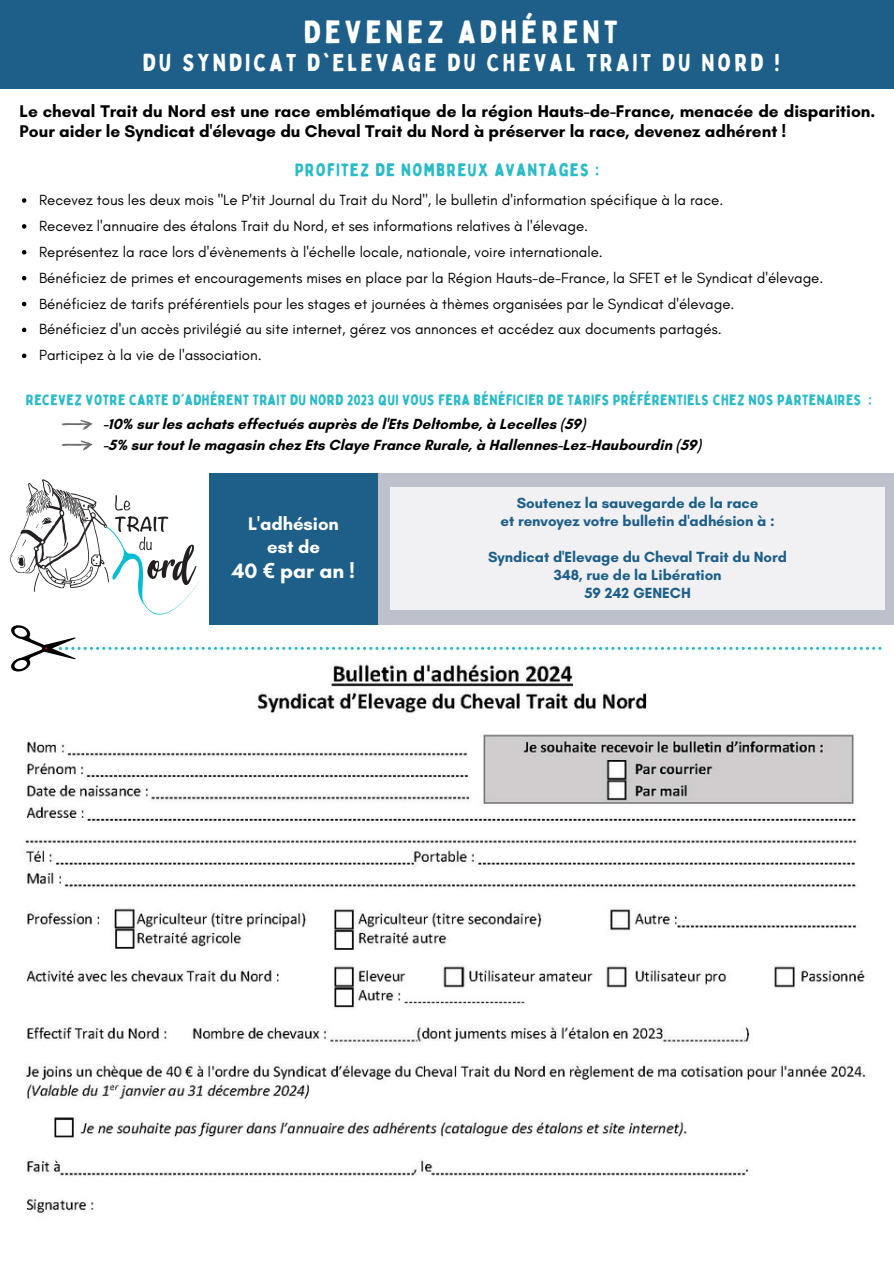
<style>
.page{position:relative;width:894px;height:1264px;background:#fff}
.page>*{position:absolute;margin:0;border:0;box-sizing:border-box;transform-origin:0 0}
.t1{font:31.5px "Bobby Jones";letter-spacing:.13em;color:#fff}
.t2{font:24px "Bobby Jones";letter-spacing:.13em;color:#fff}
.t3{font:700 21.15px "Glacial Indifference";color:#fff}
.t4{font:700 18.45px "Glacial Indifference";color:#fff}
.t5{font:18px "Bobby Jones Soft";letter-spacing:.06em;color:#2bbbc8}
.t6{font:700 17.25px/20.2px "Glacial Indifference";color:#000}
.t7{font:15px "Glacial Indifference";color:#000}
.t8{font:700 15px "Glacial Indifference";color:#000}
.t9{font:700 15px "Glacial Indifference";color:#1d5f89}
.t10{font:15px "Bobby Jones Soft";letter-spacing:.02em;color:#2bbbc8}
.s1{font-family:"Noto Sans"}
</style>
<div class="page">
<div style="left:0;top:0;width:893px;height:89px;background:#1d5f89"></div>
<img style="left:25px;top:672px;width:842px;height:541px">
<svg style="left:11px;top:624px;width:883px;height:48px"></svg>
<svg style="left:61px;top:420px;width:31px;height:10px"></svg>
<svg style="left:61px;top:440px;width:31px;height:10px"></svg>
<div style="left:378px;top:473px;width:515px;height:151px;background:#bec1cb"></div>
<div style="left:209px;top:473px;width:169px;height:151px;background:#1d5f89"></div>
<div style="left:390px;top:487px;width:494px;height:123px;background:#f1f1f3"></div>
<img style="left:10px;top:480px;width:189px;height:135px">
<svg style="left:22px;top:198px;width:4px;height:5px"></svg>
<svg style="left:22px;top:224px;width:4px;height:5px"></svg>
<svg style="left:22px;top:250px;width:4px;height:4px"></svg>
<svg style="left:22px;top:276px;width:4px;height:4px"></svg>
<svg style="left:22px;top:302px;width:4px;height:4px"></svg>
<svg style="left:22px;top:328px;width:4px;height:4px"></svg>
<svg style="left:22px;top:353px;width:4px;height:5px"></svg>
<p class="t1" style="left:304px;top:12px;width:315px">DEVENEZ ADHÉRENT</p>
<p class="t2" style="left:143px;top:47px;width:638px">DU SYNDICAT D'ELEVAGE DU CHEVAL TRAIT DU NORD !</p>
<p class="t6" style="left:20px;top:101px;width:856px">Le cheval Trait du Nord est une race emblématique de la région Hauts-de-France, menacée de disparition.<br>Pour aider le Syndicat d'élevage du Cheval Trait du Nord à préserver la race, devenez adhérent !</p>
<p class="t5" style="left:294px;top:158px;width:306px">PROFITEZ DE NOMBREUX AVANTAGES :</p>
<p class="t7" style="left:39px;top:191px;width:685px">Recevez tous les deux mois "Le P'tit Journal du Trait du Nord", le bulletin d'information spécifique à la race.</p>
<p class="t7" style="left:39px;top:217px;width:550px">Recevez l'annuaire des étalons Trait du Nord, et ses informations relatives à l'élevage.</p>
<p class="t7" style="left:39px;top:242px;width:565px">Représentez la race lors d'évènements à l'échelle locale, nationale, voire internationale.</p>
<p class="t7" style="left:39px;top:268px;width:785px">Bénéficiez de primes et encouragements mises en place par la Région Hauts-de-France, la SFET et le Syndicat d'élevage.</p>
<p class="t7" style="left:39px;top:294px;width:696px">Bénéficiez de tarifs préférentiels pour les stages et journées à thèmes organisées par le Syndicat d'élevage.</p>
<p class="t7" style="left:39px;top:320px;width:684px">Bénéficiez d'un accès privilégié au site internet, gérez vos annonces et accédez aux documents partagés.</p>
<p class="t7" style="left:39px;top:346px;width:224px">Participez à la vie de l'association.</p>
<p class="t10" style="left:26px;top:390px;width:847px">RECEVEZ VOTRE CARTE D'ADHÉRENT TRAIT DU NORD 2023 QUI VOUS FERA BÉNÉFICIER DE TARIFS PRÉFÉRENTIELS CHEZ NOS PARTENAIRES :</p>
<p class="t8" style="left:103px;top:415px;width:483px">-10% sur les achats effectués auprès de l'Ets Deltombe, à Lecelles (59)</p>
<p class="t8" style="left:103px;top:435px;width:599px">-5% sur tout le magasin chez Ets Claye France Rurale, à Hallennes-Lez-Haubourdin (59)</p>
<p class="t4" style="left:248px;top:513px;width:92px">L'adhésion</p>
<p class="t4" style="left:267px;top:535px;width:54px">est de</p>
<p class="t3" style="left:232px;top:557px;width:125px">40 <span class="s1">€</span> par an !</p>
<p class="t9" style="left:516px;top:493px;width:243px">Soutenez la sauvegarde de la race</p>
<p class="t9" style="left:500px;top:511px;width:275px">et renvoyez votre bulletin d'adhésion à :</p>
<p class="t9" style="left:488px;top:547px;width:300px">Syndicat d'Elevage du Cheval Trait du Nord</p>
<p class="t9" style="left:553px;top:565px;width:169px">348, rue de la Libération</p>
<p class="t9" style="left:584px;top:583px;width:108px">59 242 GENECH</p>
</div>
